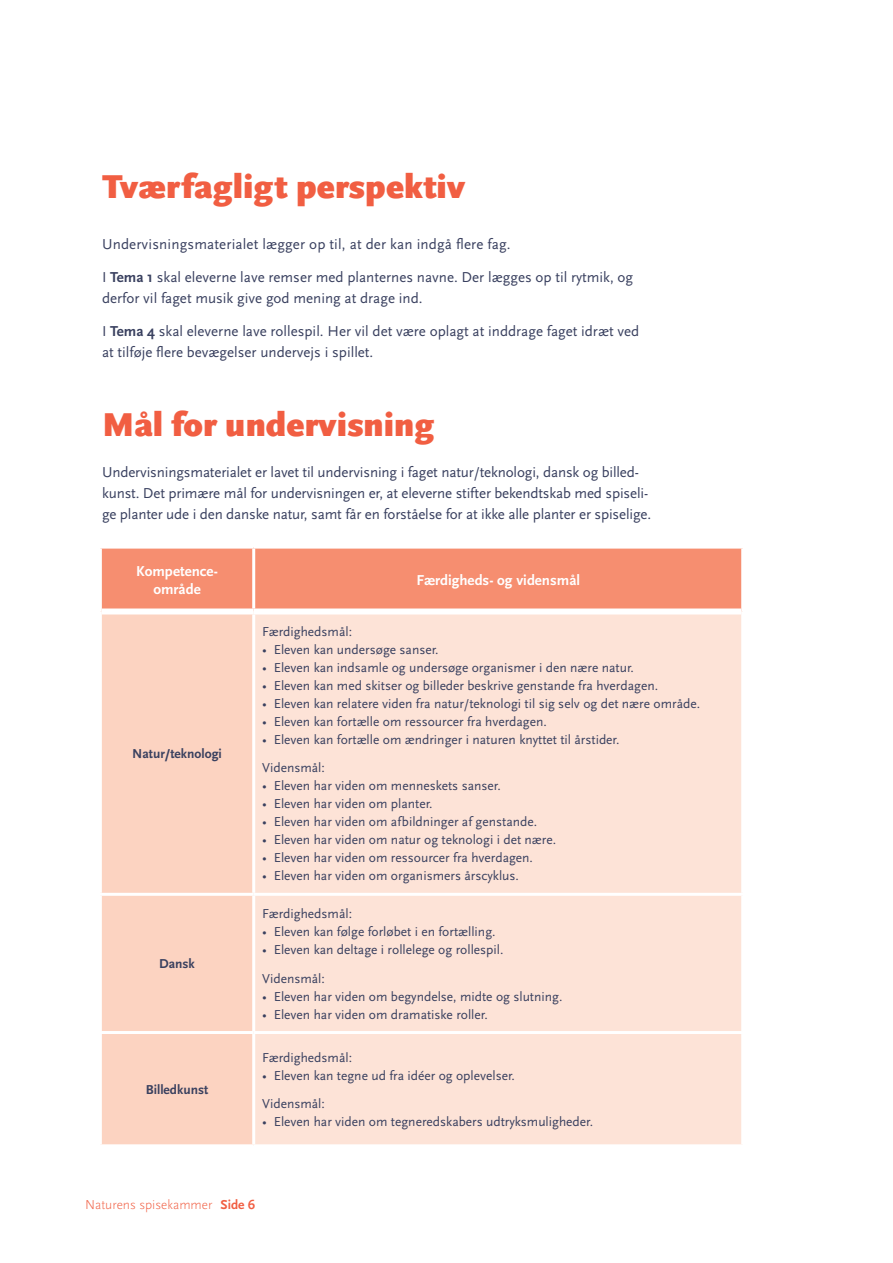
<style>
.page{position:relative;width:893px;height:1263px;background:#fff}
.page>*{position:absolute;margin:0;border:0;box-sizing:border-box;transform-origin:0 0}
.t1{font:900 34.5px "Scala Sans OT";color:#f15e42}
.t2{font:15px/21px "Scala Sans OT";color:#39405f}
.t3{font:700 15px/18px "Scala Sans OT";color:#fff;text-align:center}
.t4{font:13.5px/28.5px "Scala Sans OT";color:#39405f}
.t5{font:700 13.5px "Scala Sans OT";color:#39405f}
.t6{font:300 13.5px "Scala Sans OT";color:#f15e42}
.s1{font-weight:700}
</style>
<div class="page">
<div style="left:102px;top:549px;width:639px;height:59px;background:#f68e70"></div>
<div style="left:102px;top:614px;width:150px;height:530px;background:#fcd3c1"></div>
<div style="left:255px;top:614px;width:486px;height:530px;background:#fde3d7"></div>
<hr style="left:252px;top:549px;width:3px;height:59px;background:#fff">
<hr style="left:99px;top:893px;width:155px;height:3px;background:#fff">
<hr style="left:254px;top:893px;width:490px;height:3px;background:#fff">
<hr style="left:99px;top:1031px;width:155px;height:3px;background:#fff">
<hr style="left:254px;top:1031px;width:490px;height:3px;background:#fff">
<h1 class="t1" style="left:102px;top:166px;width:365px">Tværfagligt perspektiv</h1>
<p class="t2" style="left:102px;top:234px;width:410px">Undervisningsmaterialet lægger op til, at der kan indgå flere fag.</p>
<p class="t2" style="left:102px;top:267px;width:533px">I <span class="s1">Tema 1</span> skal eleverne lave remser med planternes navne. Der lægges op til rytmik, og derfor vil faget musik give god mening at drage ind.</p>
<p class="t2" style="left:102px;top:321px;width:539px">I <span class="s1">Tema 4</span> skal eleverne lave rollespil. Her vil det være oplagt at inddrage faget idræt ved at tilføje flere bevægelser undervejs i spillet.</p>
<h1 class="t1" style="left:102px;top:405px;width:334px">Mål for undervisning</h1>
<p class="t2" style="left:102px;top:462px;width:551px">Undervisningsmaterialet er lavet til undervisning i faget natur/teknologi, dansk og billed&shy;kunst. Det primære mål for undervisningen er, at eleverne stifter bekendtskab med spiseli&shy;ge planter ude i den danske natur, samt får en forståelse for at ikke alle planter er spiselige.</p>
<p class="t3" style="left:136px;top:562px;width:83px">Kompetence&shy;område</p>
<p class="t3" style="left:416px;top:571px;width:165px">Færdigheds- og vidensmål</p>
<p class="t5" style="left:132px;top:746px;width:91px">Natur/teknologi</p>
<p class="t5" style="left:159px;top:956px;width:37px">Dansk</p>
<p class="t5" style="left:146px;top:1082px;width:64px">Billedkunst</p>
<p class="t4" style="left:262px;top:617px;width:91px">Færdighedsmål:</p>
<p class="t4" style="left:262px;top:635px;width:178px">• Eleven kan undersøge sanser.</p>
<p class="t4" style="left:262px;top:653px;width:373px">• Eleven kan indsamle og undersøge organismer i den nære natur.</p>
<p class="t4" style="left:262px;top:671px;width:397px">• Eleven kan med skitser og billeder beskrive genstande fra hverdagen.</p>
<p class="t4" style="left:262px;top:689px;width:439px">• Eleven kan relatere viden fra natur/teknologi til sig selv og det nære område.</p>
<p class="t4" style="left:262px;top:707px;width:286px">• Eleven kan fortælle om ressourcer fra hverdagen.</p>
<p class="t4" style="left:262px;top:725px;width:359px">• Eleven kan fortælle om ændringer i naturen knyttet til årstider.<br>Vidensmål:</p>
<p class="t4" style="left:262px;top:772px;width:240px">• Eleven har viden om menneskets sanser.</p>
<p class="t4" style="left:262px;top:790px;width:172px">• Eleven har viden om planter.</p>
<p class="t4" style="left:262px;top:808px;width:276px">• Eleven har viden om afbildninger af genstande.</p>
<p class="t4" style="left:262px;top:826px;width:295px">• Eleven har viden om natur og teknologi i det nære.</p>
<p class="t4" style="left:262px;top:844px;width:272px">• Eleven har viden om ressourcer fra hverdagen.</p>
<p class="t4" style="left:262px;top:862px;width:258px">• Eleven har viden om organismers årscyklus.</p>
<p class="t4" style="left:262px;top:900px;width:91px">Færdighedsmål:</p>
<p class="t4" style="left:262px;top:918px;width:235px">• Eleven kan følge forløbet i en fortælling.</p>
<p class="t4" style="left:262px;top:936px;width:243px">• Eleven kan deltage i rollelege og rollespil.<br>Vidensmål:</p>
<p class="t4" style="left:262px;top:982px;width:302px">• Eleven har viden om begyndelse, midte og slutning.</p>
<p class="t4" style="left:262px;top:1000px;width:227px">• Eleven har viden om dramatiske roller.</p>
<p class="t4" style="left:262px;top:1043px;width:91px">Færdighedsmål:</p>
<p class="t4" style="left:262px;top:1061px;width:254px">• Eleven kan tegne ud fra idéer og oplevelser.<br>Vidensmål:</p>
<p class="t4" style="left:262px;top:1108px;width:332px">• Eleven har viden om tegneredskabers udtryksmuligheder.</p>
<p class="t6" style="left:85px;top:1198px;width:172px">Naturens spisekammer <span class="s1">Side 6</span></p>
</div>
